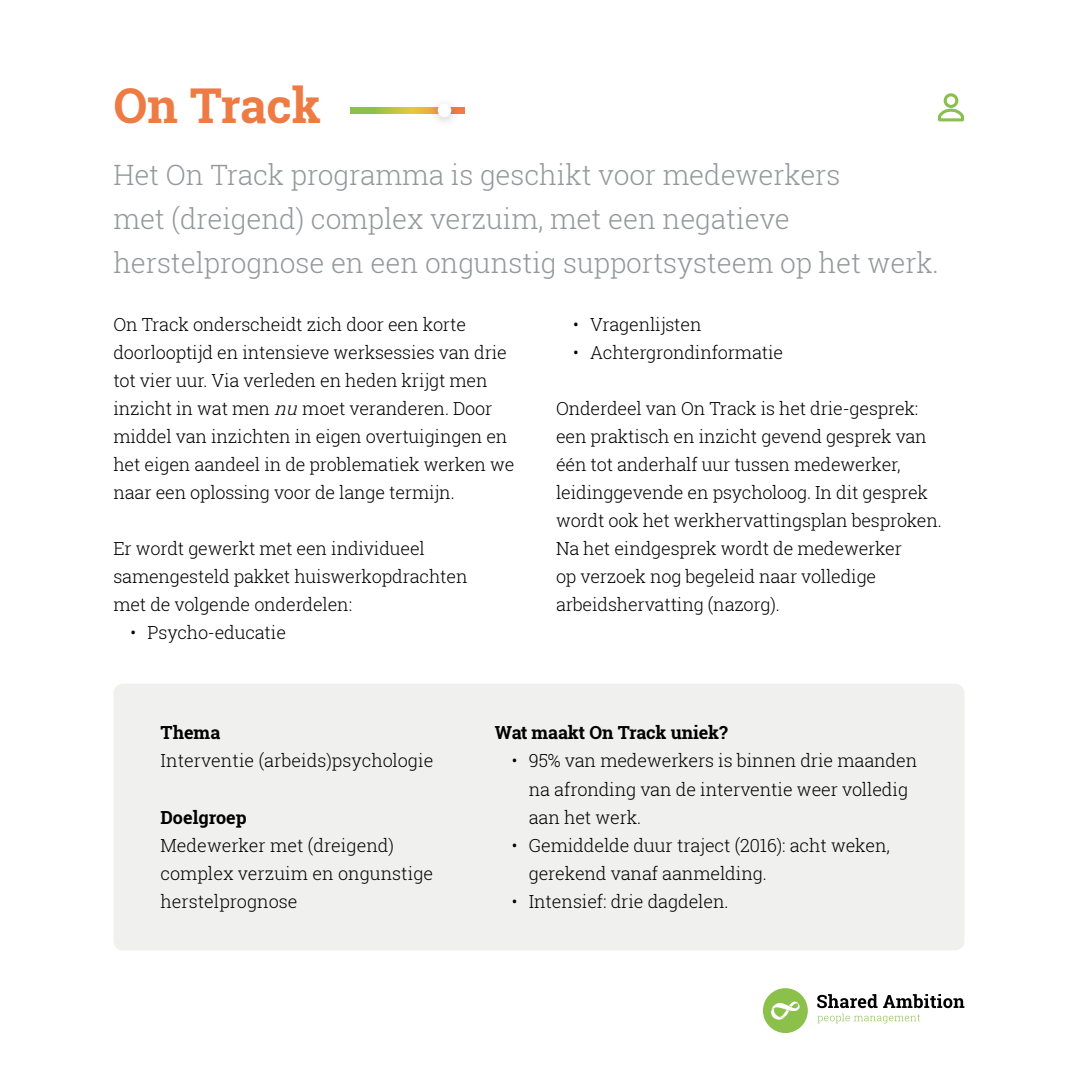
<style>
.page{position:relative;width:1078px;height:1078px;background:#fff}
.page>*{position:absolute;margin:0;border:0;box-sizing:border-box;transform-origin:0 0}
.t1{font:700 48px "Roboto Slab";color:#ef7b44}
.t2{font:300 28px/44px "Roboto Slab";letter-spacing:-.005em;color:#95989a}
.t3{font:300 18px/28px "Roboto Slab";letter-spacing:-.01em;color:#000}
.t4{font:700 18px "Roboto Slab";letter-spacing:-.005em;color:#000}
.s1{font-style:italic}
</style>
<div class="page">
<div style="left:762px;top:987px;width:45px;height:45px;background:#8bc04b;border-radius:50%"></div>
<svg style="left:817px;top:994px;width:147px;height:13px"></svg>
<svg style="left:817px;top:1013px;width:103px;height:10px"></svg>
<svg style="left:771px;top:1001px;width:28px;height:18px"></svg>
<svg style="left:351px;top:108px;width:113px;height:5px"></svg>
<div style="left:428px;top:96px;width:32px;height:33px;background:#000;opacity:.2"></div>
<div style="left:437px;top:103px;width:14px;height:14px;background:#fff;border-radius:50%"></div>
<div style="left:113px;top:683px;width:851px;height:267px;background:#f0f0ef;border-radius:10px"></div>
<svg style="left:937px;top:106px;width:28px;height:16px"></svg>
<div style="left:943px;top:93px;width:15px;height:15px;border:3px solid #8bbf4b;border-radius:50%"></div>
<h1 class="t1" style="left:113px;top:72px;width:209px">On Track</h1>
<h2 class="t2" style="left:113px;top:152px;width:826px">Het On Track programma is geschikt voor medewerkers<br>met (dreigend) complex verzuim, met een negatieve herstelprognose en een ongunstig supportsysteem op het werk.</h2>
<p class="t3" style="left:113px;top:309px;width:402px">On Track onderscheidt zich door een korte doorlooptijd en intensieve werksessies van drie tot vier uur. Via verleden en heden krijgt men inzicht in wat men <span class="s1">nu</span> moet veranderen. Door middel van inzichten in eigen overtuigingen en het eigen aandeel in de problematiek werken we naar een oplossing voor de lange termijn.</p>
<p class="t3" style="left:113px;top:533px;width:355px">Er wordt gewerkt met een individueel samengesteld pakket huiswerkopdrachten met de volgende onderdelen:</p>
<p class="t3" style="left:130px;top:617px;width:157px">• Psycho-educatie</p>
<p class="t3" style="left:573px;top:309px;width:130px">• Vragenlijsten</p>
<p class="t3" style="left:573px;top:337px;width:211px">• Achtergrondinformatie</p>
<p class="t3" style="left:556px;top:393px;width:387px">Onderdeel van On Track is het drie-gesprek: een praktisch en inzicht gevend gesprek van één tot anderhalf uur tussen medewerker, leidinggevende en psycholoog. In dit gesprek wordt ook het werkhervattingsplan besproken.<br>Na het eindgesprek wordt de medewerker<br>op verzoek nog begeleid naar volledige arbeidshervatting (nazorg).</p>
<p class="t4" style="left:160px;top:720px;width:61px">Thema</p>
<p class="t3" style="left:160px;top:746px;width:274px">Interventie (arbeids)psychologie</p>
<p class="t4" style="left:160px;top:804px;width:88px">Doelgroep</p>
<p class="t3" style="left:160px;top:830px;width:274px">Medewerker met (dreigend) complex verzuim en ongunstige herstelprognose</p>
<p class="t4" style="left:494px;top:720px;width:234px">Wat maakt On Track uniek?</p>
<p class="t3" style="left:528px;top:746px;width:390px;text-indent:-17px">• 95% van medewerkers is binnen drie maanden na afronding van de interventie weer volledig aan het werk.</p>
<p class="t3" style="left:528px;top:830px;width:362px;text-indent:-17px">• Gemiddelde duur traject (2016): acht weken, gerekend vanaf aanmelding.</p>
<p class="t3" style="left:511px;top:886px;width:218px">• Intensief: drie dagdelen.</p>
</div>
